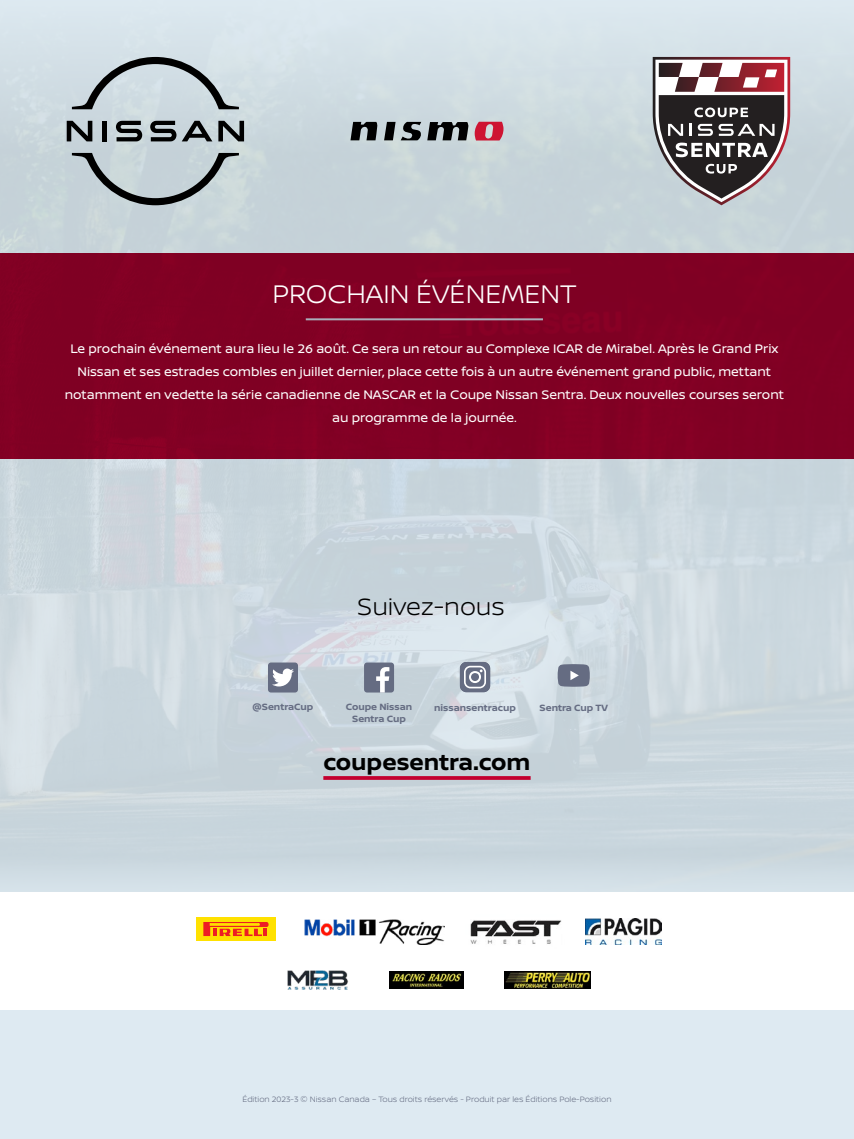
<style>
.page{position:relative;width:854px;height:1139px;background:#fff}
.page>*{position:absolute;margin:0;border:0;box-sizing:border-box;transform-origin:0 0}
.S-titre_rouge{font:300 27px "Nissan Brand";color:#fff}
.t1{font:300 25px "Nissan Brand";color:#000}
.t2{font:700 23.38px "Nissan Brand";color:#000}
.S-titre_rouge-2{font:13.12px/23.2px "Nissan Brand";color:#fff;text-align:center}
.t3{font:700 9.62px/11.5px "Nissan Brand";color:#656c82;text-align:center}
.t4{font:300 8.25px "Nissan Brand";color:#656c82}
</style>
<div class="page">
<div style="left:0;top:0;width:853px;height:1138px;background:#deeaf2"></div>
<img style="left:0;top:54px;width:853px;height:831px">
<div style="left:268px;top:662px;width:30px;height:30px;background:#656c82;border-radius:3px"></div>
<svg style="left:272px;top:668px;width:22px;height:18px"></svg>
<div style="left:364px;top:662px;width:30px;height:30px;background:#656c82;border-radius:3px"></div>
<svg style="left:376px;top:667px;width:13px;height:25px"></svg>
<div style="left:459px;top:662px;width:31px;height:30px;background:#bec9d2;border-radius:7px"></div>
<svg style="left:460px;top:662px;width:30px;height:30px"></svg>
<svg style="left:557px;top:664px;width:32px;height:22px"></svg>
<div style="left:0;top:892px;width:853px;height:117px;background:#fff"></div>
<div style="left:196px;top:917px;width:79px;height:23px;background:#ffe100"></div>
<svg style="left:203px;top:922px;width:65px;height:14px"></svg>
<img style="left:304px;top:919px;width:140px;height:25px">
<img style="left:470px;top:920px;width:92px;height:24px">
<img style="left:585px;top:918px;width:76px;height:26px">
<img style="left:287px;top:970px;width:61px;height:19px">
<img style="left:504px;top:971px;width:86px;height:17px">
<img style="left:389px;top:971px;width:74px;height:17px">
<div style="left:0;top:254px;width:853px;height:205px;background:#800023"></div>
<hr style="left:323px;top:776px;width:207px;height:3px;background:#c3002f">
<hr style="left:306px;top:318px;width:237px;height:2px;background:#a9adb9">
<svg style="left:652px;top:57px;width:138px;height:148px;background:#827477"></svg>
<svg style="left:72px;top:57px;width:167px;height:52px"></svg>
<svg style="left:72px;top:153px;width:167px;height:52px;background:#a8b3b7"></svg>
<div style="left:102px;top:121px;width:5px;height:20px;background:#000"></div>
<svg style="left:67px;top:121px;width:25px;height:20px"></svg>
<svg style="left:182px;top:121px;width:30px;height:20px"></svg>
<svg style="left:150px;top:121px;width:26px;height:20px"></svg>
<svg style="left:116px;top:121px;width:26px;height:20px"></svg>
<svg style="left:218px;top:121px;width:26px;height:20px"></svg>
<svg style="left:350px;top:122px;width:27px;height:18px"></svg>
<svg style="left:384px;top:122px;width:84px;height:18px;background:#555a5c"></svg>
<svg style="left:474px;top:122px;width:29px;height:18px"></svg>
<p class="S-titre_rouge" style="left:272px;top:274px;width:305px">PROCHAIN ÉVÉNEMENT</p>
<p class="S-titre_rouge-2" style="left:65px;top:336px;width:720px">Le prochain événement aura lieu le 26 août. Ce sera un retour au Complexe ICAR de Mirabel. Après le Grand Prix Nissan et ses estrades combles en juillet dernier, place cette fois à un autre événement grand public, mettant notamment en vedette la série canadienne de NASCAR et la Coupe Nissan Sentra. Deux nouvelles courses seront au programme de la journée.</p>
<p class="t1" style="left:357px;top:589px;width:149px">Suivez-nous</p>
<p class="t3" style="left:252px;top:700px;width:62px">@SentraCup</p>
<p class="t3" style="left:346px;top:701px;width:68px">Coupe Nissan<br>Sentra Cup</p>
<p class="t3" style="left:434px;top:701px;width:83px">nissansentracup</p>
<p class="t3" style="left:539px;top:701px;width:70px">Sentra Cup TV</p>
<p class="t2" style="left:323px;top:745px;width:209px">coupesentra.com</p>
<p class="t4" style="left:242px;top:1093px;width:370px">Édition 2023-3 © Nissan Canada – Tous droits réservés - Produit par les Éditions Pole-Position</p>
</div>
